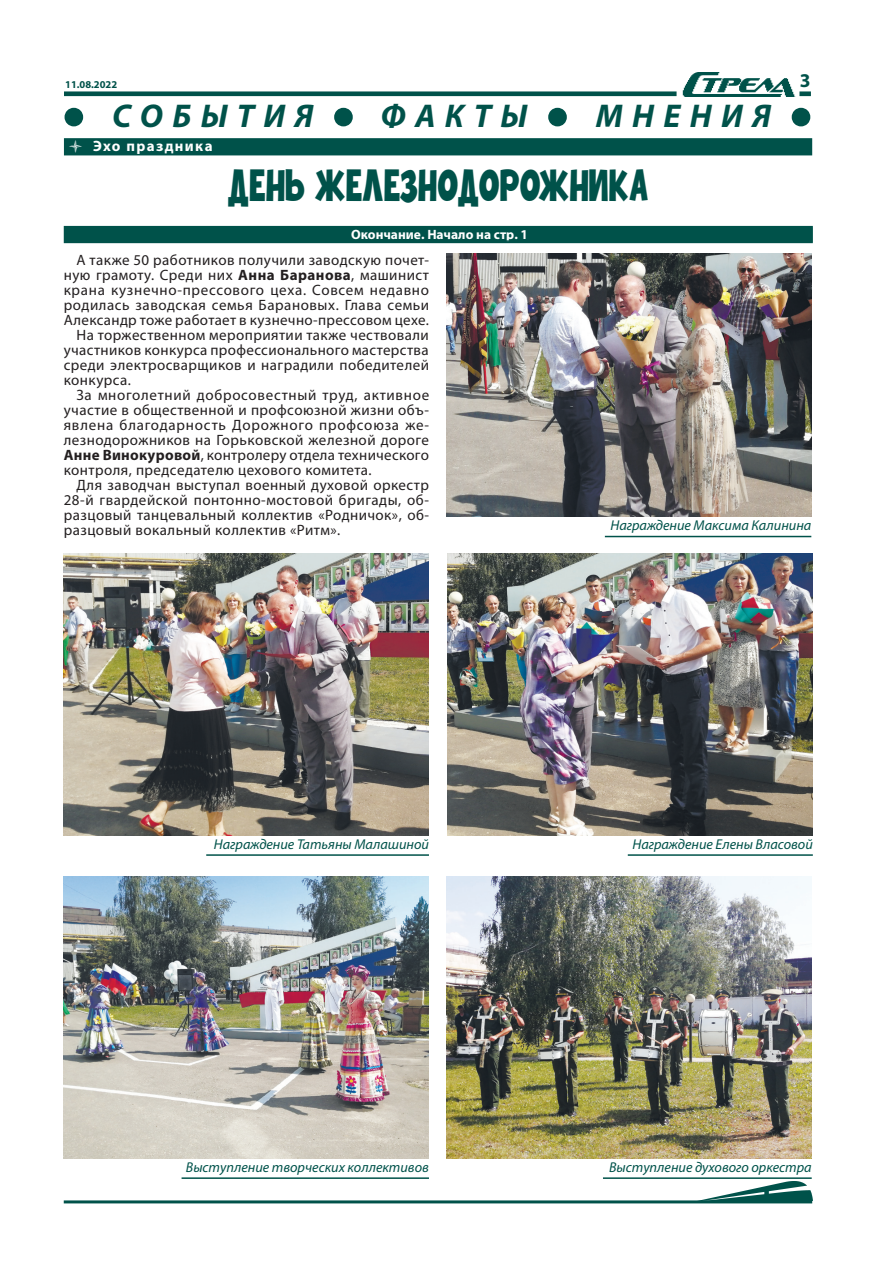
<style>
.page{position:relative;width:893px;height:1263px;background:#fff}
.page>*{position:absolute;margin:0;border:0;box-sizing:border-box;transform-origin:0 0}
.t1{font:45px "Retronome";color:#00524a;scale:.8 1}
.t2{font:italic 700 33px "Myriad Pro";letter-spacing:.28em;color:#00524a}
.t3{font:700 19.5px "Myriad Pro";color:#00524a}
.t4{font:15px "Myriad Pro";letter-spacing:.03em;color:#231f20}
.t5{font:15px "Myriad Pro";letter-spacing:.05em;color:#231f20}
.t6{font:700 15px "Myriad Pro";letter-spacing:.09em;color:#fff}
.t7{font:italic 14.25px "Myriad Pro";color:#00524a}
.t8{font:700 13.5px "Myriad Pro";color:#fff}
.t9{font:700 10.5px "Myriad Pro";color:#00524a}
.s1{font-weight:700}
</style>
<div class="page">
<hr style="left:64px;top:1200px;width:748px;height:3px;background:#00524a">
<img style="left:698px;top:1182px;width:114px;height:19px">
<img style="left:64px;top:72px;width:747px;height:25px">
<div style="left:64px;top:138px;width:748px;height:17px;background:#00524a;border:2px solid #00524a"></div>
<svg style="left:64px;top:107px;width:20px;height:20px"></svg>
<svg style="left:334px;top:107px;width:19px;height:20px"></svg>
<svg style="left:548px;top:107px;width:19px;height:20px"></svg>
<svg style="left:791px;top:107px;width:20px;height:20px"></svg>
<div style="left:64px;top:226px;width:749px;height:17px;background:#00524a"></div>
<img style="left:64px;top:876px;width:365px;height:282px">
<hr style="left:182px;top:1177px;width:247px;height:2px;background:#00524a">
<img style="left:446px;top:876px;width:366px;height:282px">
<hr style="left:603px;top:1177px;width:209px;height:2px;background:#00524a">
<img style="left:64px;top:553px;width:365px;height:282px">
<hr style="left:206px;top:854px;width:223px;height:2px;background:#00524a">
<img style="left:448px;top:553px;width:365px;height:282px">
<hr style="left:628px;top:854px;width:185px;height:2px;background:#00524a">
<img style="left:446px;top:254px;width:365px;height:263px">
<hr style="left:605px;top:536px;width:206px;height:1px;background:#00524a">
<p class="t9" style="left:65px;top:78px;width:54px">11.08.2022</p>
<h3 class="t3" style="left:800px;top:68px;width:12px">3</h3>
<h2 class="t2" style="left:64px;top:94px;width:749px">● СОБЫТИЯ ● ФАКТЫ ● МНЕНИЯ ●</h2>
<h1 class="t1" style="left:229px;top:161px;width:527px">ДЕНЬ ЖЕЛЕЗНОДОРОЖНИКА</h1>
<p class="t8" style="left:351px;top:226px;width:178px">Окончание. Начало на стр. 1</p>
<p class="t4" style="left:77px;top:251px;width:354px">А также 50 работников получили заводскую почет-</p>
<p class="t4" style="left:64px;top:266px;width:367px">ную грамоту. Среди них <span class="s1">Анна Баранова</span>, машинист</p>
<p class="t4" style="left:64px;top:281px;width:367px">крана кузнечно-прессового цеха. Совсем недавно</p>
<p class="t4" style="left:64px;top:296px;width:367px">родилась заводская семья Барановых. Глава семьи</p>
<p class="t4" style="left:64px;top:311px;width:367px">Александр тоже работает в кузнечно-прессовом цехе.</p>
<p class="t4" style="left:77px;top:326px;width:354px">На торжественном мероприятии также чествовали</p>
<p class="t4" style="left:64px;top:341px;width:366px">участников конкурса профессионального мастерства</p>
<p class="t4" style="left:64px;top:356px;width:367px">среди электросварщиков и наградили победителей</p>
<p class="t4" style="left:64px;top:371px;width:69px">конкурса.</p>
<p class="t4" style="left:77px;top:386px;width:354px">За многолетний добросовестный труд, активное</p>
<p class="t4" style="left:64px;top:401px;width:367px">участие в общественной и профсоюзной жизни объ-</p>
<p class="t5" style="left:64px;top:416px;width:367px">явлена благодарность Дорожного профсоюза же-</p>
<p class="t4" style="left:64px;top:431px;width:367px">лезнодорожников на Горьковской железной дороге</p>
<p class="t4" style="left:64px;top:446px;width:367px"><span class="s1">Анне Винокуровой</span>, контролеру отдела технического</p>
<p class="t4" style="left:64px;top:461px;width:309px">контроля, председателю цехового комитета.</p>
<p class="t4" style="left:77px;top:476px;width:354px">Для заводчан выступал военный духовой оркестр</p>
<p class="t4" style="left:64px;top:491px;width:367px">28-й гвардейской понтонно-мостовой бригады, об-</p>
<p class="t4" style="left:64px;top:506px;width:367px">разцовый танцевальный коллектив «Родничок», об-</p>
<p class="t4" style="left:64px;top:521px;width:278px">разцовый вокальный коллектив «Ритм».</p>
<p class="t6" style="left:68px;top:136px;width:146px">● Эхо праздника</p>
<p class="t7" style="left:610px;top:517px;width:202px">Награждение Максима Калинина</p>
<p class="t7" style="left:214px;top:835px;width:217px">Награждение Татьяны Малашиной</p>
<p class="t7" style="left:632px;top:835px;width:182px">Награждение Елены Власовой</p>
<p class="t7" style="left:186px;top:1158px;width:245px">Выступление творческих коллективов</p>
<p class="t7" style="left:609px;top:1158px;width:204px">Выступление духового оркестра</p>
</div>
